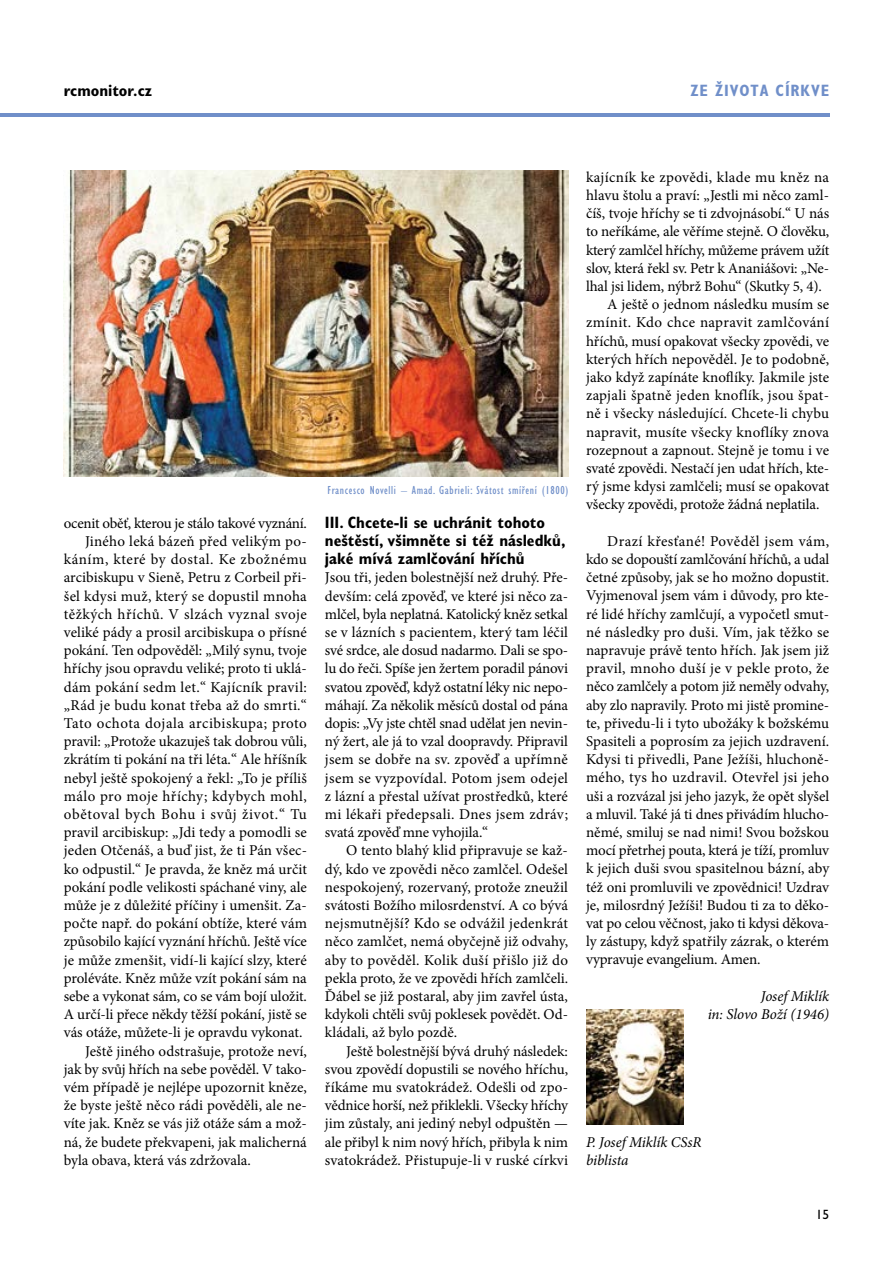
<style>
.page{position:relative;width:893px;height:1263px;background:#fff}
.page>*{position:absolute;margin:0;border:0;box-sizing:border-box;transform-origin:0 0}
.t1{font:700 condensed 16.5px/18.1px "Gill Sans Std";color:#000}
.t2{font:700 condensed 16.5px "Gill Sans Std";letter-spacing:.05em;color:#708fc9}
.t3{font:15px/18.1px "Minion Pro";color:#000;text-align:justify}
.t4{font:15px "Minion Pro";letter-spacing:.02em;color:#000}
.t5{font:15px "Minion Pro";letter-spacing:.03em;color:#000}
.t6{font:15px "Minion Pro";letter-spacing:.025em;color:#000}
.t7{font:15px "Minion Pro";letter-spacing:.04em;color:#000}
.t8{font:italic 15px/18.1px "Minion Pro";letter-spacing:-.005em;color:#000;text-align:right}
.t9{font:15px "Minion Pro";letter-spacing:.035em;color:#000}
.t10{font:13.5px "Gill Sans Std";color:#000}
.t11{font:condensed 12px "Gill Sans Std";letter-spacing:.05em;color:#708fc9}
</style>
<div class="page">
<hr style="left:0;top:113px;width:829px;height:4px;background:#708fc9">
<img style="left:586px;top:1009px;width:98px;height:115px">
<img style="left:64px;top:170px;width:504px;height:306px">
<p class="t1" style="left:64px;top:82px;width:90px">rcmonitor.cz</p>
<p class="t2" style="left:690px;top:81px;width:60px">Ze života</p>
<p class="t2" style="left:776px;top:81px;width:55px">církve</p>
<p class="t3" style="left:64px;top:514px;width:245px">ocenit oběť, kterou je stálo takové vyznání.</p>
<p class="t4" style="left:85px;top:531px;width:223px">Jiného leká bázeň před velikým po-</p>
<p class="t7" style="left:64px;top:549px;width:245px">káním, které by dostal. Ke zbožnému</p>
<p class="t3" style="left:64px;top:569px;width:245px">arcibiskupu v Sieně, Petru z Corbeil při-</p>
<p class="t3" style="left:64px;top:587px;width:245px">šel kdysi muž, který se dopustil mnoha</p>
<p class="t9" style="left:64px;top:604px;width:245px">těžkých hříchů. V slzách vyznal svoje</p>
<p class="t3" style="left:64px;top:623px;width:245px">veliké pády a prosil arcibiskupa o přísné</p>
<p class="t3" style="left:64px;top:641px;width:245px">pokání. Ten odpověděl: „Milý synu, tvoje</p>
<p class="t3" style="left:64px;top:660px;width:245px">hříchy jsou opravdu veliké; proto ti uklá-</p>
<p class="t4" style="left:64px;top:677px;width:245px">dám pokání sedm let.“ Kajícník pravil:</p>
<p class="t4" style="left:64px;top:695px;width:245px">„Rád je budu konat třeba až do smrti.“</p>
<p class="t5" style="left:64px;top:713px;width:245px">Tato ochota dojala arcibiskupa; proto</p>
<p class="t3" style="left:64px;top:732px;width:245px">pravil: „Protože ukazuješ tak dobrou vůli,</p>
<p class="t3" style="left:64px;top:750px;width:245px">zkrátím ti pokání na tři léta.“ Ale hříšník</p>
<p class="t3" style="left:64px;top:769px;width:245px">nebyl ještě spokojený a řekl: „To je příliš</p>
<p class="t6" style="left:64px;top:786px;width:245px">málo pro moje hříchy; kdybych mohl,</p>
<p class="t7" style="left:64px;top:804px;width:245px">obětoval bych Bohu i svůj život.“ Tu</p>
<p class="t3" style="left:64px;top:823px;width:245px">pravil arcibiskup: „Jdi tedy a pomodli se</p>
<p class="t3" style="left:64px;top:841px;width:245px">jeden Otčenáš, a buď jist, že ti Pán všec-</p>
<p class="t3" style="left:64px;top:860px;width:245px">ko odpustil.“ Je pravda, že kněz má určit</p>
<p class="t3" style="left:64px;top:878px;width:245px">pokání podle velikosti spáchané viny, ale</p>
<p class="t3" style="left:64px;top:896px;width:245px">může je z důležité příčiny i umenšit. Za-</p>
<p class="t3" style="left:64px;top:914px;width:245px">počte např. do pokání obtíže, které vám</p>
<p class="t3" style="left:64px;top:932px;width:245px">způsobilo kající vyznání hříchů. Ještě více</p>
<p class="t3" style="left:64px;top:951px;width:244px">je může zmenšit, vidí-li kající slzy, které</p>
<p class="t3" style="left:64px;top:969px;width:245px">proléváte. Kněz může vzít pokání sám na</p>
<p class="t3" style="left:64px;top:987px;width:245px">sebe a vykonat sám, co se vám bojí uložit.</p>
<p class="t3" style="left:64px;top:1005px;width:245px">A určí-li přece někdy těžší pokání, jistě se</p>
<p class="t3" style="left:64px;top:1023px;width:240px">vás otáže, můžete-li je opravdu vykonat.</p>
<p class="t3" style="left:85px;top:1042px;width:223px">Ještě jiného odstrašuje, protože neví,</p>
<p class="t3" style="left:64px;top:1060px;width:245px">jak by svůj hřích na sebe pověděl. V tako-</p>
<p class="t3" style="left:64px;top:1078px;width:245px">vém případě je nejlépe upozornit kněze,</p>
<p class="t3" style="left:64px;top:1096px;width:245px">že byste ještě něco rádi pověděli, ale ne-</p>
<p class="t3" style="left:64px;top:1114px;width:245px">víte jak. Kněz se vás již otáže sám a mož-</p>
<p class="t3" style="left:64px;top:1133px;width:245px">ná, že budete překvapeni, jak malicherná</p>
<p class="t3" style="left:64px;top:1151px;width:189px">byla obava, která vás zdržovala.</p>
<p class="t11" style="left:328px;top:484px;width:242px">Francesco Novelli – Amad. Gabrieli: Svátost smíření (1800)</p>
<p class="t1" style="left:325px;top:513px;width:242px">III. Chcete-li se uchránit tohoto neštěstí, všimněte si též následků, jaké mívá zamlčování hříchů</p>
<p class="t3" style="left:325px;top:569px;width:245px">Jsou tři, jeden bolestnější než druhý. Pře&shy;devším: celá zpověď, ve které jsi něco za&shy;mlčel, byla neplatná. Katolický kněz setkal se v lázních s pacientem, který tam léčil své srdce, ale dosud nadarmo. Dali se spo&shy;lu do řeči. Spíše jen žertem poradil pánovi svatou zpověď, když ostatní léky nic nepo&shy;máhají. Za několik měsíců dostal od pána dopis: „Vy jste chtěl snad udělat jen nevin&shy;ný žert, ale já to vzal doopravdy. Připravil jsem se dobře na sv. zpověď a upřímně jsem se vyzpovídal. Potom jsem odejel z lázní a přestal užívat prostředků, které mi lékaři předepsali. Dnes jsem zdráv; svatá zpověď mne vyhojila.“</p>
<p class="t3" style="left:325px;top:841px;width:245px;text-indent:21px">O tento blahý klid připravuje se kaž&shy;dý, kdo ve zpovědi něco zamlčel. Odešel nespokojený, rozervaný, protože zneužil svátosti Božího milosrdenství. A co bývá nejsmutnější? Kdo se odvážil jedenkrát něco zamlčet, nemá obyčejně již odvahy, aby to pověděl. Kolik duší přišlo již do pekla proto, že ve zpovědi hřích zamlčeli.<br>Ďábel se již postaral, aby jim zavřel ústa, kdykoli chtěli svůj poklesek povědět. Od&shy;kládali, až bylo pozdě.</p>
<p class="t3" style="left:325px;top:1042px;width:245px;text-indent:21px">Ještě bolestnější bývá druhý následek: svou zpovědí dopustili se nového hříchu, říkáme mu svatokrádež. Odešli od zpo&shy;vědnice horší, než přiklekli. Všecky hříchy jim zůstaly, ani jediný nebyl odpuštěn — ale přibyl k nim nový hřích, přibyla k nim svatokrádež. Přistupuje-li v ruské církvi</p>
<p class="t6" style="left:586px;top:167px;width:245px">kajícník ke zpovědi, klade mu kněz na</p>
<p class="t3" style="left:586px;top:186px;width:245px">hlavu štolu a praví: „Jestli mi něco zaml-</p>
<p class="t3" style="left:586px;top:204px;width:245px">číš, tvoje hříchy se ti zdvojnásobí.“ U nás</p>
<p class="t3" style="left:586px;top:223px;width:245px">to neříkáme, ale věříme stejně. O člověku,</p>
<p class="t3" style="left:586px;top:241px;width:245px">který zamlčel hříchy, můžeme právem užít</p>
<p class="t3" style="left:586px;top:259px;width:245px">slov, která řekl sv. Petr k Ananiášovi: „Ne-</p>
<p class="t3" style="left:586px;top:277px;width:237px">lhal jsi lidem, nýbrž Bohu“ (Skutky 5, 4).</p>
<p class="t3" style="left:607px;top:295px;width:223px">A ještě o jednom následku musím se</p>
<p class="t5" style="left:586px;top:313px;width:245px">zmínit. Kdo chce napravit zamlčování</p>
<p class="t3" style="left:586px;top:332px;width:245px">hříchů, musí opakovat všecky zpovědi, ve</p>
<p class="t3" style="left:586px;top:350px;width:245px">kterých hřích nepověděl. Je to podobně,</p>
<p class="t3" style="left:586px;top:368px;width:245px">jako když zapínáte knoflíky. Jakmile jste</p>
<p class="t4" style="left:586px;top:385px;width:245px">zapjali špatně jeden knoflík, jsou špat-</p>
<p class="t3" style="left:586px;top:405px;width:245px">ně i všecky následující. Chcete-li chybu</p>
<p class="t3" style="left:586px;top:423px;width:245px">napravit, musíte všecky knoflíky znova</p>
<p class="t3" style="left:586px;top:441px;width:245px">rozepnout a zapnout. Stejně je tomu i ve</p>
<p class="t3" style="left:586px;top:459px;width:245px">svaté zpovědi. Nestačí jen udat hřích, kte-</p>
<p class="t3" style="left:586px;top:477px;width:245px">rý jsme kdysi zamlčeli; musí se opakovat</p>
<p class="t3" style="left:586px;top:496px;width:235px">všecky zpovědi, protože žádná neplatila.</p>
<p class="t3" style="left:586px;top:532px;width:245px;text-indent:21px">Drazí křesťané! Pověděl jsem vám, kdo se dopouští zamlčování hříchů, a udal četné způsoby, jak se ho možno dopustit.<br>Vyjmenoval jsem vám i důvody, pro kte&shy;ré lidé hříchy zamlčují, a vypočetl smut&shy;né následky pro duši. Vím, jak těžko se napravuje právě tento hřích. Jak jsem již pravil, mnoho duší je v pekle proto, že něco zamlčely a potom již neměly odvahy, aby zlo napravily. Proto mi jistě promine&shy;te, přivedu-li i tyto ubožáky k božskému Spasiteli a poprosím za jejich uzdravení.<br>Kdysi ti přivedli, Pane Ježíši, hluchoně&shy;mého, tys ho uzdravil. Otevřel jsi jeho uši a rozvázal jsi jeho jazyk, že opět slyšel a mluvil. Také já ti dnes přivádím hlucho&shy;němé, smiluj se nad nimi! Svou božskou mocí přetrhej pouta, která je tíží, promluv k jejich duši svou spasitelnou bázní, aby též oni promluvili ve zpovědnici! Uzdrav je, milosrdný Ježíši! Budou ti za to děko&shy;vat po celou věčnost, jako ti kdysi děkova&shy;ly zástupy, když spatřily zázrak, o kterém vypravuje evangelium. Amen.</p>
<p class="t8" style="left:708px;top:987px;width:123px">Josef Miklík<br>in: Slovo Boží (1946)</p>
<p class="t8" style="left:586px;top:1133px;width:117px;text-align:left">P. Josef Miklík CSsR biblista</p>
<p class="t10" style="left:816px;top:1207px;width:15px">15</p>
</div>
